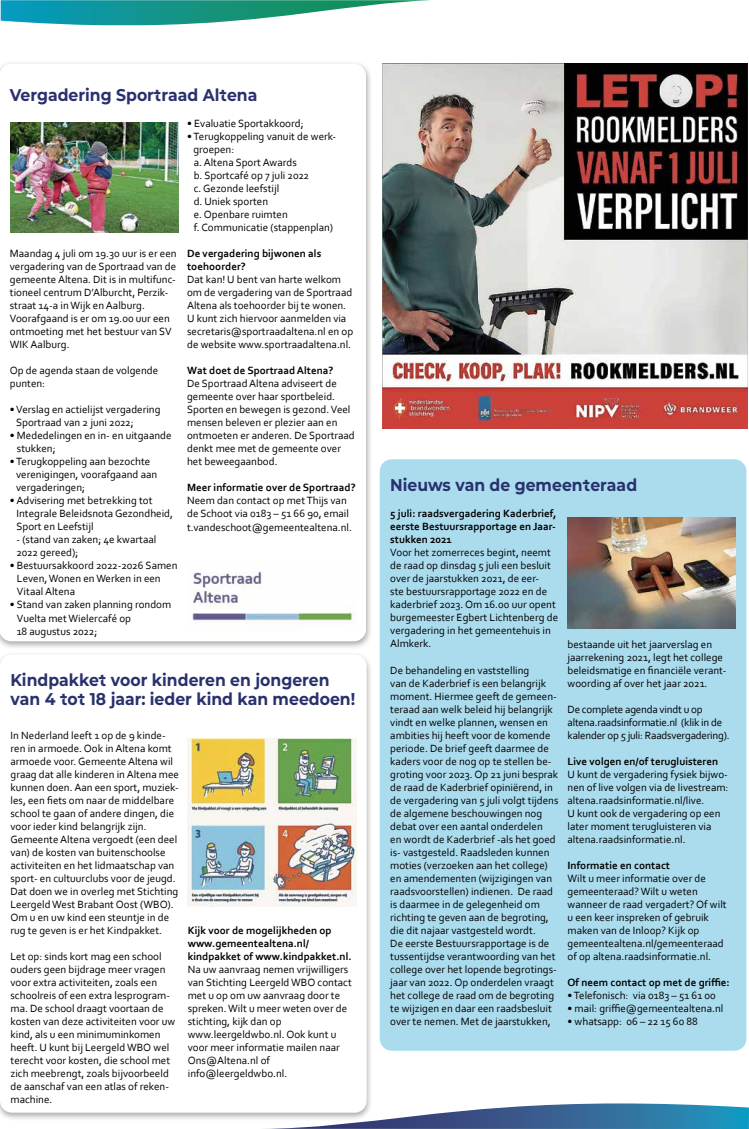
<style>
.page{position:relative;width:749px;height:1129px;background:#fff}
.page>*{position:absolute;margin:0;border:0;box-sizing:border-box;transform-origin:0 0}
.t1{font:700 17px/18px "Mont Altena";color:#29316d}
.t2{font:11px/13px "Corbel";color:#000}
.t3{font:700 11px/13px "Corbel";color:#000}
.t4{font:11px/13px "Corbel";letter-spacing:-.02em;color:#000}
</style>
<div class="page">
<svg style="left:1px;top:0;width:430px;height:25px"></svg>
<svg style="left:293px;top:1103px;width:455px;height:25px"></svg>
<div style="left:0;top:61px;width:372px;height:589px;background:#000;opacity:.34"></div>
<svg style="left:0;top:64px;width:366px;height:577px"></svg>
<img style="left:10px;top:122px;width:168px;height:111px">
<img style="left:189px;top:561px;width:167px;height:69px">
<img style="left:382px;top:64px;width:365px;height:365px">
<div style="left:0;top:651px;width:373px;height:470px;background:#000;opacity:.34"></div>
<div style="left:0;top:654px;width:366px;height:458px;background:#fff;border-radius:12px"></div>
<img style="left:188px;top:738px;width:168px;height:168px">
<div style="left:379px;top:459px;width:367px;height:591px;background:#abdcee;border-radius:12px"></div>
<img style="left:567px;top:517px;width:168px;height:111px">
<h1 class="t1" style="left:10px;top:85px;width:249px">Vergadering Sportraad Altena</h1>
<p class="t2" style="left:10px;top:247px;width:168px">Maandag 4 juli om 19.30 uur is er een vergadering van de Sportraad van de gemeente Altena. Dit is in multifunc&shy;tioneel centrum D’Alburcht, Perzik&shy;straat 14-a in Wijk en Aalburg.<br>Voorafgaand is er om 19.00 uur een ontmoeting met het bestuur van SV<br>WIK Aalburg.</p>
<p class="t2" style="left:10px;top:364px;width:150px">Op de agenda staan de volgende punten:</p>
<p class="t2" style="left:16px;top:403px;width:146px;text-indent:-6px">• Verslag en actielijst vergadering<br>Sportraad van 2 juni 2022;</p>
<p class="t2" style="left:17px;top:429px;width:156px;text-indent:-7px">• Mededelingen en in- en uitgaande stukken;</p>
<p class="t2" style="left:16px;top:455px;width:142px;text-indent:-6px">• Terugkoppeling aan bezochte verenigingen, voorafgaand aan vergaderingen;</p>
<p class="t2" style="left:16px;top:494px;width:158px;text-indent:-7px">• Advisering met betrekking tot<br>Integrale Beleidsnota Gezondheid,<br>Sport en Leefstijl</p>
<p class="t2" style="left:16px;top:533px;width:141px">- (stand van zaken; 4e kwartaal<br>2022 gereed);</p>
<p class="t2" style="left:17px;top:559px;width:162px;text-indent:-7px">• Bestuursakkoord 2022-2026 Samen<br>Leven, Wonen en Werken in een<br>Vitaal Altena</p>
<p class="t2" style="left:17px;top:598px;width:156px;text-indent:-7px">• Stand van zaken planning rondom<br>Vuelta met Wielercafé op<br>18 augustus 2022;</p>
<p class="t2" style="left:187px;top:117px;width:118px">• Evaluatie Sportakkoord;</p>
<p class="t2" style="left:193px;top:130px;width:144px;text-indent:-6px">• Terugkoppeling vanuit de werk&shy;groepen:<br>a. Altena Sport Awards<br>b. Sportcafé op 7 juli 2022<br>c. Gezonde leefstijl<br>d. Uniek sporten<br>e. Openbare ruimten<br>f. Communicatie (stappenplan)</p>
<p class="t3" style="left:187px;top:247px;width:136px">De vergadering bijwonen als toehoorder?</p>
<p class="t2" style="left:187px;top:273px;width:167px">Dat kan! U bent van harte welkom om de vergadering van de Sportraad Altena als toehoorder bij te wonen.<br>U kunt zich hiervoor aanmelden via secretaris@sportraadaltena.nl en op de website www.sportraadaltena.nl.</p>
<p class="t3" style="left:187px;top:364px;width:148px">Wat doet de Sportraad Altena?</p>
<p class="t2" style="left:187px;top:377px;width:169px">De Sportraad Altena adviseert de gemeente over haar sportbeleid.<br>Sporten en bewegen is gezond. Veel mensen beleven er plezier aan en ontmoeten er anderen. De Sportraad denkt mee met de gemeente over het beweegaanbod.</p>
<p class="t3" style="left:187px;top:481px;width:170px">Meer informatie over de Sportraad?</p>
<p class="t2" style="left:187px;top:494px;width:166px">Neem dan contact op met Thijs van de Schoot via 0183 – 51 66 90, email t.vandeschoot@gemeentealtena.nl.</p>
<h1 class="t1" style="left:11px;top:670px;width:346px">Kindpakket voor kinderen en jongeren van 4 tot 18 jaar: ieder kind kan meedoen!</h1>
<p class="t2" style="left:11px;top:728px;width:170px">In Nederland leeft 1 op de 9 kinde&shy;ren in armoede. Ook in Altena komt armoede voor. Gemeente Altena wil graag dat alle kinderen in Altena mee kunnen doen. Aan een sport, muziek&shy;les, een fiets om naar de middelbare school te gaan of andere dingen, die voor ieder kind belangrijk zijn.<br>Gemeente Altena vergoedt (een deel van) de kosten van buitenschoolse activiteiten en het lidmaatschap van sport- en cultuurclubs voor de jeugd.<br>Dat doen we in overleg met Stichting Leergeld West Brabant Oost (WBO).<br>Om u en uw kind een steuntje in de rug te geven is er het Kindpakket.</p>
<p class="t2" style="left:11px;top:949px;width:166px">Let op: sinds kort mag een school ouders geen bijdrage meer vragen voor extra activiteiten, zoals een schoolreis of een extra lesprogram&shy;ma. De school draagt voortaan de kosten van deze activiteiten voor uw kind, als u een minimuminkomen heeft. U kunt bij Leergeld WBO wel terecht voor kosten, die school met zich meebrengt, zoals bijvoorbeeld de aanschaf van een atlas of reken&shy;machine.</p>
<p class="t3" style="left:188px;top:923px;width:165px">Kijk voor de mogelijkheden op www.gemeentealtena.nl/ kindpakket of www.kindpakket.nl.</p>
<p class="t2" style="left:188px;top:962px;width:166px">Na uw aanvraag nemen vrijwilligers van Stichting Leergeld WBO contact met u op om uw aanvraag door te spreken. Wilt u meer weten over de stichting, kijk dan op www.leergeldwbo.nl. Ook kunt u voor meer informatie mailen naar<br>Ons@Altena.nl of info@leergeldwbo.nl.</p>
<h1 class="t1" style="left:390px;top:475px;width:248px">Nieuws van de gemeenteraad</h1>
<p class="t3" style="left:390px;top:507px;width:168px;text-align:justify">5 juli: raadsvergadering Kaderbrief, eerste Bestuursrapportage en Jaar&shy;stukken 2021</p>
<p class="t2" style="left:390px;top:546px;width:169px">Voor het zomerreces begint, neemt de raad op dinsdag 5 juli een besluit over de jaarstukken 2021, de eer-<br>ste bestuursrapportage 2022 en de kaderbrief 2023. Om 16.00 uur opent burgemeester Egbert Lichtenberg de vergadering in het gemeentehuis in<br>Almkerk.</p>
<p class="t2" style="left:390px;top:663px;width:170px">De behandeling en vaststelling<br>van de Kaderbrief is een belangrijk moment. Hiermee geeft de gemeen&shy;teraad aan welk beleid hij belangrijk vindt en welke plannen, wensen en ambities hij heeft voor de komende periode. De brief geeft daarmee de kaders voor de nog op te stellen be&shy;groting voor 2023. Op 21 juni besprak de raad de Kaderbrief opiniërend, in de vergadering van 5 juli volgt tijdens de algemene beschouwingen nog debat over een aantal onderdelen<br>en wordt de Kaderbrief -als het goed is- vastgesteld. Raadsleden kunnen moties (verzoeken aan het college) en amendementen (wijzigingen van raadsvoorstellen) indienen. De raad is daarmee in de gelegenheid om richting te geven aan de begroting, die dit najaar vastgesteld wordt.<br>De eerste Bestuursrapportage is de tussentijdse verantwoording van het college over het lopende begrotings&shy;jaar van 2022. Op onderdelen vraagt het college de raad om de begroting te wijzigen en daar een raadsbesluit over te nemen. Met de jaarstukken,</p>
<p class="t2" style="left:567px;top:637px;width:160px">bestaande uit het jaarverslag en jaarrekening 2021, legt het college beleidsmatige en financiële verant&shy;woording af over het jaar 2021.</p>
<p class="t4" style="left:567px;top:702px;width:164px">De complete agenda vindt u op altena.raadsinformatie.nl (klik in de kalender op 5 juli: Raadsvergadering).</p>
<p class="t3" style="left:567px;top:754px;width:152px">Live volgen en/of terugluisteren</p>
<p class="t2" style="left:567px;top:767px;width:162px">U kunt de vergadering fysiek bijwo&shy;nen of live volgen via de livestream: altena.raadsinformatie.nl/live.<br>U kunt ook de vergadering op een later moment terugluisteren via altena.raadsinformatie.nl.</p>
<p class="t3" style="left:567px;top:858px;width:104px">Informatie en contact</p>
<p class="t2" style="left:567px;top:871px;width:161px">Wilt u meer informatie over de gemeenteraad? Wilt u weten wanneer de raad vergadert? Of wilt u een keer inspreken of gebruik maken van de Inloop? Kijk op gemeentealtena.nl/gemeenteraad of op altena.raadsinformatie.nl.</p>
<p class="t3" style="left:567px;top:975px;width:164px">Of neem contact op met de griffie:</p>
<p class="t2" style="left:567px;top:988px;width:150px">• Telefonisch: via 0183 – 51 61 00</p>
<p class="t2" style="left:567px;top:1001px;width:157px">• mail: griffie@gemeentealtena.nl</p>
<p class="t2" style="left:567px;top:1014px;width:132px">• whatsapp: 06 – 22 15 60 88</p>
</div>
